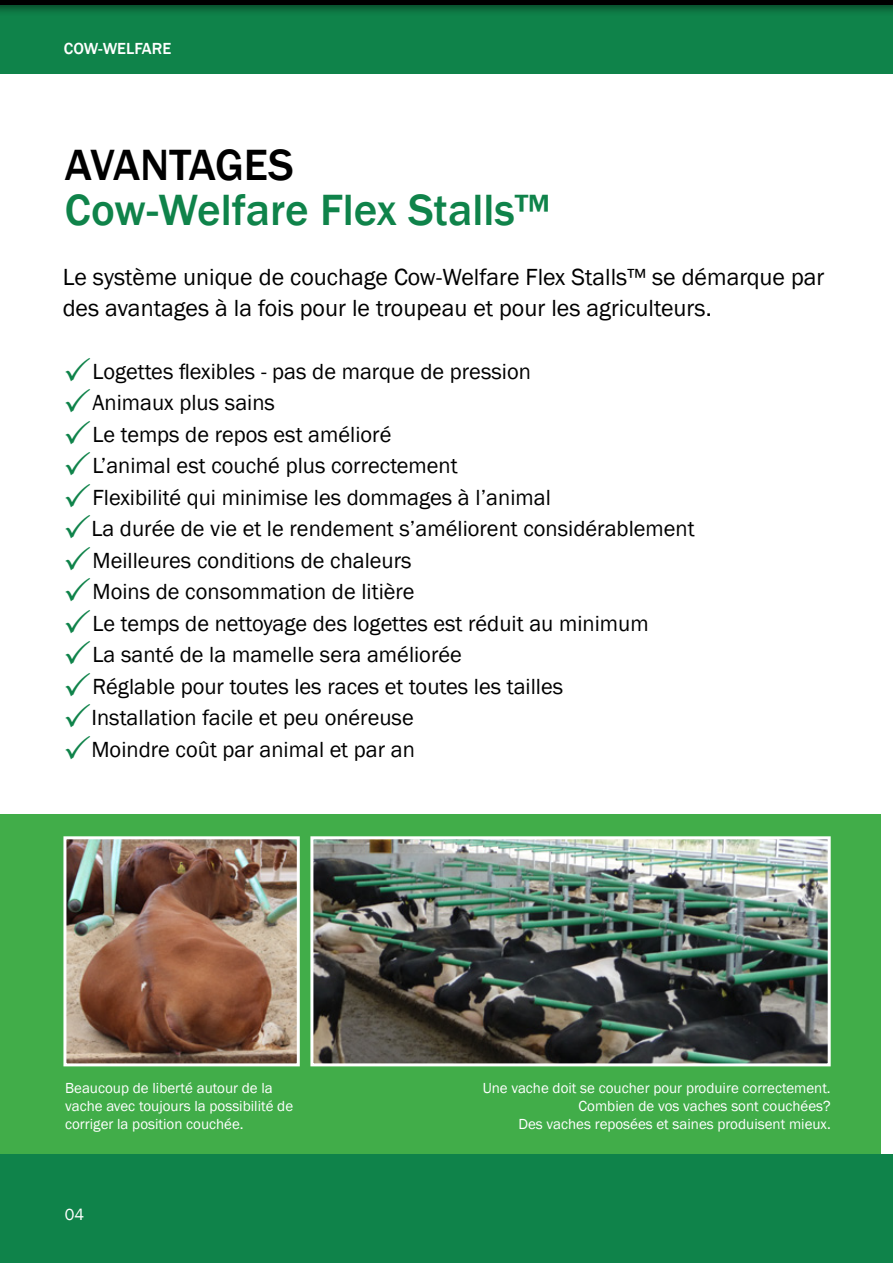
<style>
.page{position:relative;width:893px;height:1263px;background:#fff}
.page>*{position:absolute;margin:0;border:0;box-sizing:border-box;transform-origin:0 0}
.t1{font:500 45px "Franklin Gothic";color:#0f834a}
.t2{font:500 45px "Franklin Gothic";letter-spacing:-.01em;color:#000}
.t3{font:24px/31.3px "Franklin Gothic";color:#000}
.t4{font:22.5px "Franklin Gothic";color:#000}
.t5{font:500 16.5px "Franklin Gothic";color:#fff}
.t6{font:16.5px "Franklin Gothic";color:#fff}
.t7{font:15px "Franklin Gothic";color:#fff}
</style>
<div class="page">
<div style="left:0;top:814px;width:880px;height:340px;background:#41ad49"></div>
<div style="left:0;top:1154px;width:893px;height:109px;background:#0f834a"></div>
<div style="left:0;top:4px;width:893px;height:70px;background:#0f834a"></div>
<div style="left:0;top:0;width:893px;height:16px;background:#000;opacity:.5"></div>
<hr style="left:0;top:0;width:893px;height:4px;background:#000">
<img style="left:67px;top:840px;width:229px;height:222px">
<div style="left:63px;top:836px;width:237px;height:230px;border:3px solid #fff"></div>
<img style="left:314px;top:840px;width:513px;height:222px">
<div style="left:310px;top:836px;width:521px;height:230px;border:3px solid #fff"></div>
<p class="t5" style="left:64px;top:38px;width:109px">COW-WELFARE</p>
<p class="t2" style="left:65px;top:137px;width:230px">AVANTAGES</p>
<p class="t1" style="left:65px;top:182px;width:486px">Cow-Welfare Flex Stalls™</p>
<p class="t3" style="left:63px;top:262px;width:763px">Le système unique de couchage Cow-Welfare Flex Stalls™ se démarque par des avantages à la fois pour le troupeau et pour les agriculteurs.</p>
<p class="t4" style="left:92px;top:357px;width:440px">Logettes flexibles - pas de marque de pression</p>
<p class="t4" style="left:92px;top:389px;width:184px">Animaux plus sains</p>
<p class="t4" style="left:92px;top:420px;width:300px">Le temps de repos est amélioré</p>
<p class="t4" style="left:92px;top:452px;width:367px">L’animal est couché plus correctement</p>
<p class="t4" style="left:92px;top:483px;width:460px">Flexibilité qui minimise les dommages à l’animal</p>
<p class="t4" style="left:91px;top:515px;width:605px">La durée de vie et le rendement s’améliorent considérablement</p>
<p class="t4" style="left:92px;top:546px;width:321px">Meilleures conditions de chaleurs</p>
<p class="t4" style="left:92px;top:578px;width:324px">Moins de consommation de litière</p>
<p class="t4" style="left:92px;top:609px;width:558px">Le temps de nettoyage des logettes est réduit au minimum</p>
<p class="t4" style="left:92px;top:641px;width:371px">La santé de la mamelle sera améliorée</p>
<p class="t4" style="left:92px;top:672px;width:472px">Réglable pour toutes les races et toutes les tailles</p>
<p class="t4" style="left:91px;top:704px;width:324px">Installation facile et peu onéreuse</p>
<p class="t4" style="left:91px;top:735px;width:325px">Moindre coût par animal et par an</p>
<p class="t7" style="left:65px;top:1079px;width:209px">Beaucoup de liberté autour de la</p>
<p class="t7" style="left:65px;top:1097px;width:229px">vache avec toujours la possibilité de</p>
<p class="t7" style="left:65px;top:1115px;width:180px">corriger la position couchée.</p>
<p class="t6" style="left:65px;top:1205px;width:21px">04</p>
<p class="t7" style="left:483px;top:1079px;width:349px">Une vache doit se coucher pour produire correctement.</p>
<p class="t7" style="left:579px;top:1097px;width:254px">Combien de vos vaches sont couchées?</p>
<p class="t7" style="left:518px;top:1115px;width:314px">Des vaches reposées et saines produisent mieux.</p>
</div>
